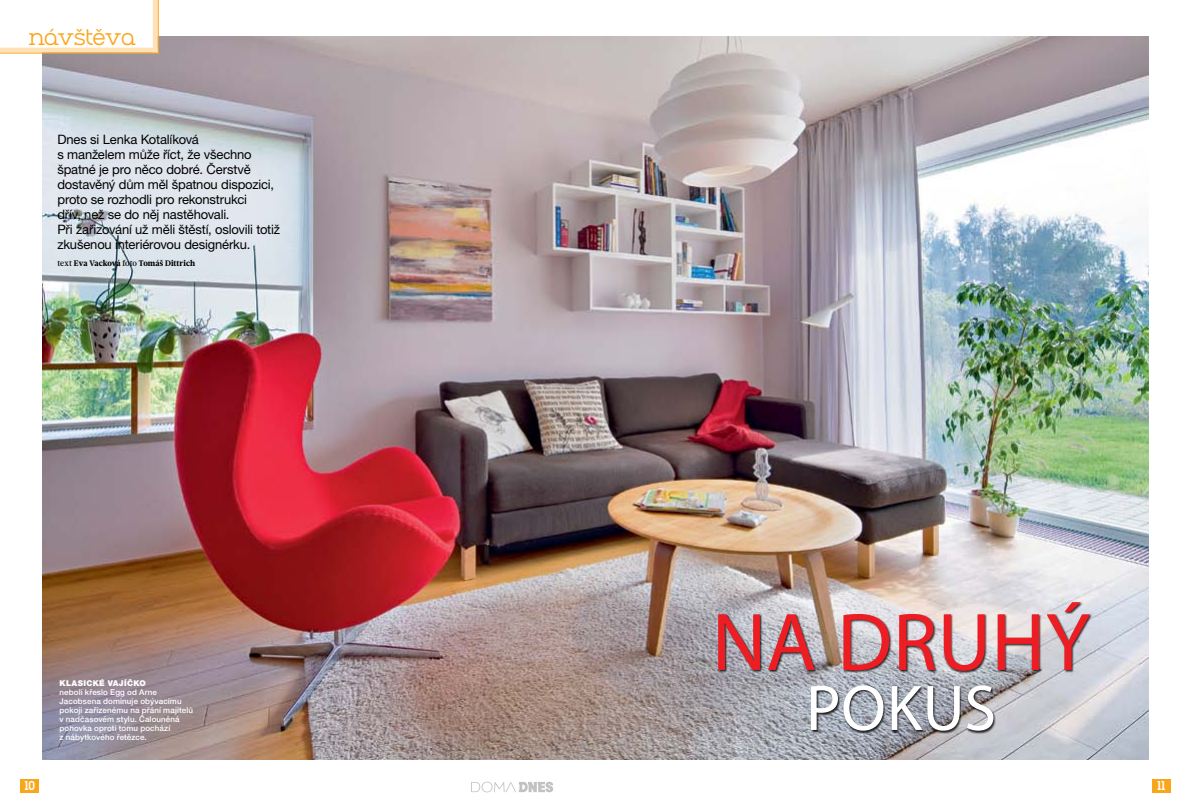
<style>
.page{position:relative;width:1191px;height:808px;background:#fff}
.page>*{position:absolute;margin:0;border:0;box-sizing:border-box;transform-origin:0 0}
.t1{font:82.4px "Myriad Pro";letter-spacing:.005em;color:#ed1d24}
.t2{font:65px "Myriad Pro";letter-spacing:.01em;color:#fff}
.t3{font:300 25px "Charifa Serif CE";letter-spacing:-.025em;color:#faa61a}
.t4{font:13px/15px "Helvetica Neue CE";letter-spacing:-.015em;color:#000}
.t5{font:700 12px "Charifa Serif CE";color:#fff}
.t6{font:500 8px/9px "Helvetica Neue CE";letter-spacing:.015em;color:#fff}
.t7{font:900 8px "Glosa Headline";letter-spacing:.005em;color:#000}
.t8{font:900 8px "Helvetica Neue CE";letter-spacing:.035em;color:#fff}
.s1{font-weight:500}
</style>
<div class="page">
<img style="left:43px;top:37px;width:1105px;height:723px">
<div style="left:0;top:1px;width:157px;height:49px;background:#fff"></div>
<svg style="left:471px;top:782px;width:82px;height:10px"></svg>
<div style="left:21px;top:779px;width:18px;height:13px;background:#faa61a"></div>
<div style="left:1152px;top:779px;width:18px;height:13px;background:#faa61a"></div>
<div style="left:153px;top:1px;width:5px;height:52px;background:#ffe1b7"></div>
<div style="left:0;top:48px;width:158px;height:5px;background:#ffe1b7"></div>
<hr style="left:0;top:53px;width:159px;height:1px;background:#faa61a">
<hr style="left:158px;top:1px;width:1px;height:53px;background:#faa61a">
<div style="left:718px;top:602px;width:374px;height:131px;background:#000;opacity:.8"></div>
<h3 class="t3" style="left:28px;top:20px;width:109px">návštěva</h3>
<p class="t4" style="left:57px;top:132px;width:224px">Dnes si Lenka Kotalíková<br>s manželem může říct, že všechno špatné je pro něco dobré. Čerstvě dostavěný dům měl špatnou dispozici, proto se rozhodli pro rekonstrukci<br>dřív, než se do něj nastěhovali.<br>Při zařizování už měli štěstí, oslovili totiž zkušenou interiérovou designérku.</p>
<p class="t7" style="left:57px;top:258px;width:139px"><span class="s1">text</span> Eva Vacková <span class="s1">foto</span> Tomáš Dittrich</p>
<p class="t8" style="left:60px;top:679px;width:88px">KLASICKÉ VAJÍČKO</p>
<p class="t6" style="left:60px;top:688px;width:135px">neboli křeslo Egg od Arne<br>Jacobsena dominuje obývacímu pokoji zařízenému na přání majitelů v nadčasovém stylu. Čalouněná pohovka oproti tomu pochází<br>z nábytkového řetězce.</p>
<h1 class="t1" style="left:712px;top:591px;width:380px">NA DRUHÝ</h1>
<h2 class="t2" style="left:806px;top:668px;width:192px">POKUS</h2>
<p class="t5" style="left:24px;top:778px;width:12px">10</p>
<p class="t5" style="left:1157px;top:778px;width:10px">11</p>
</div>
